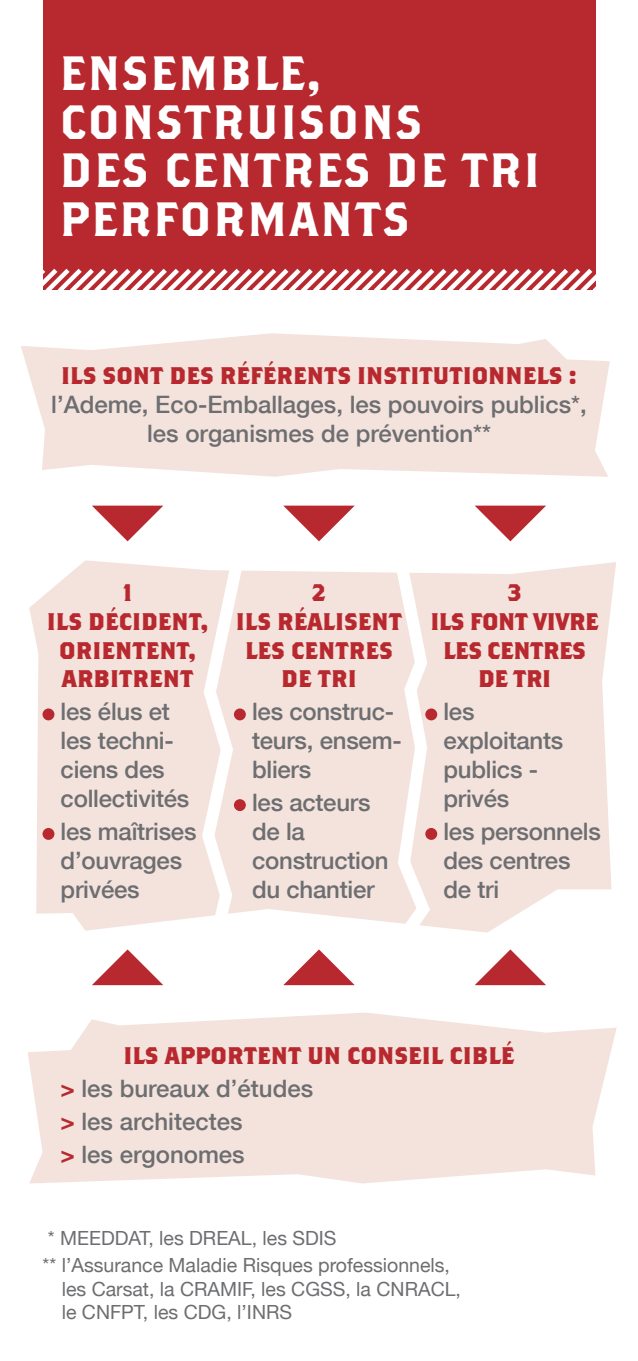
<style>
.page{position:relative;width:638px;height:1361px;background:#fff}
.page>*{position:absolute;margin:0;border:0;box-sizing:border-box;transform-origin:0 0}
.t1{font:48px/48.6px "Brothers Regular Alternates";letter-spacing:.03em;color:#fff}
.t2{font:500 24px/28.8px "Helvetica Neue";letter-spacing:-.01em;color:#6d6e71}
.t3{font:700 24px/28.8px "Brothers";color:#b8292f;text-align:center}
.t4{font:700 24px/28.8px "Brothers";letter-spacing:-.02em;color:#b8292f;text-align:center}
.t5{font:19.5px/27.6px "Helvetica Neue";color:#6d6e71}
.s1{font-weight:700;color:#b8292f}
</style>
<div class="page">
<svg style="left:21px;top:333px;width:589px;height:144px;background:#f5e6e0"></svg>
<svg style="left:28px;top:1012px;width:589px;height:171px;background:#f5e6e0"></svg>
<div style="left:43px;top:0;width:552px;height:290px;background:#b8292f"></div>
<svg style="left:43px;top:264px;width:553px;height:26px"></svg>
<svg style="left:29px;top:560px;width:587px;height:372px;background:#f5e5df"></svg>
<svg style="left:92px;top:505px;width:71px;height:36px"></svg>
<svg style="left:283px;top:505px;width:72px;height:36px"></svg>
<svg style="left:475px;top:505px;width:71px;height:36px"></svg>
<svg style="left:475px;top:949px;width:71px;height:36px"></svg>
<svg style="left:283px;top:949px;width:72px;height:36px"></svg>
<svg style="left:92px;top:949px;width:71px;height:36px"></svg>
<svg style="left:192px;top:560px;width:66px;height:372px"></svg>
<svg style="left:375px;top:560px;width:62px;height:372px"></svg>
<div style="left:43px;top:708px;width:11px;height:12px;background:#b8292f;border-radius:50%"></div>
<div style="left:43px;top:828px;width:11px;height:12px;background:#b8292f;border-radius:50%"></div>
<div style="left:234px;top:708px;width:12px;height:12px;background:#b8292f;border-radius:50%"></div>
<div style="left:234px;top:799px;width:12px;height:12px;background:#b8292f;border-radius:50%"></div>
<div style="left:425px;top:708px;width:12px;height:12px;background:#b8292f;border-radius:50%"></div>
<div style="left:425px;top:828px;width:12px;height:12px;background:#b8292f;border-radius:50%"></div>
<h1 class="t1" style="left:60px;top:47px;width:482px">ENSEMBLE,<br>CONSTRUISONS<br>DES CENTRES DE TRI<br>PERFORMANTS</h1>
<p class="t3" style="left:61px;top:361px;width:517px">ILS SONT DES RÉFÉRENTS INSTITUTIONNELS :</p>
<p class="t2" style="left:51px;top:390px;width:537px;text-align:center">l’Ademe, Eco-Emballages, les pouvoirs publics*, les organismes de prévention**</p>
<p class="t3" style="left:47px;top:577px;width:163px">1<br>ILS DÉCIDENT,<br>ORIENTENT,<br>ARBITRENT</p>
<p class="t2" style="left:61px;top:697px;width:130px">les élus et les techni&shy;ciens des collectivités</p>
<p class="t2" style="left:61px;top:816px;width:137px">les maîtrises d’ouvrages privées</p>
<p class="t3" style="left:236px;top:577px;width:168px">2<br>ILS RÉALISENT<br>LES CENTRES<br>DE TRI</p>
<p class="t2" style="left:252px;top:697px;width:151px">les construc&shy;teurs, ensem&shy;bliers</p>
<p class="t2" style="left:252px;top:788px;width:138px">les acteurs de la construction du chantier</p>
<p class="t4" style="left:430px;top:577px;width:170px">3<br>ILS FONT VIVRE<br>LES CENTRES<br>DE TRI</p>
<p class="t2" style="left:443px;top:697px;width:121px">les exploitants publics - privés</p>
<p class="t2" style="left:443px;top:816px;width:159px">les personnels des centres de tri</p>
<p class="t3" style="left:123px;top:1040px;width:392px">ILS APPORTENT UN CONSEIL CIBLÉ</p>
<p class="t2" style="left:60px;top:1071px;width:254px;line-height:33px"><span class="s1">&gt;</span> les bureaux d’études <span class="s1">&gt;</span> les architectes<br><span class="s1">&gt;</span> les ergonomes</p>
<p class="t5" style="left:43px;top:1223px;width:409px">* MEEDDAT, les DREAL, les SDIS<br>** l’Assurance Maladie Risques professionnels,</p>
<p class="t5" style="left:62px;top:1276px;width:401px;line-height:23.4px">les Carsat, la CRAMIF, les CGSS, la CNRACL, le CNFPT, les CDG, l’INRS</p>
</div>
